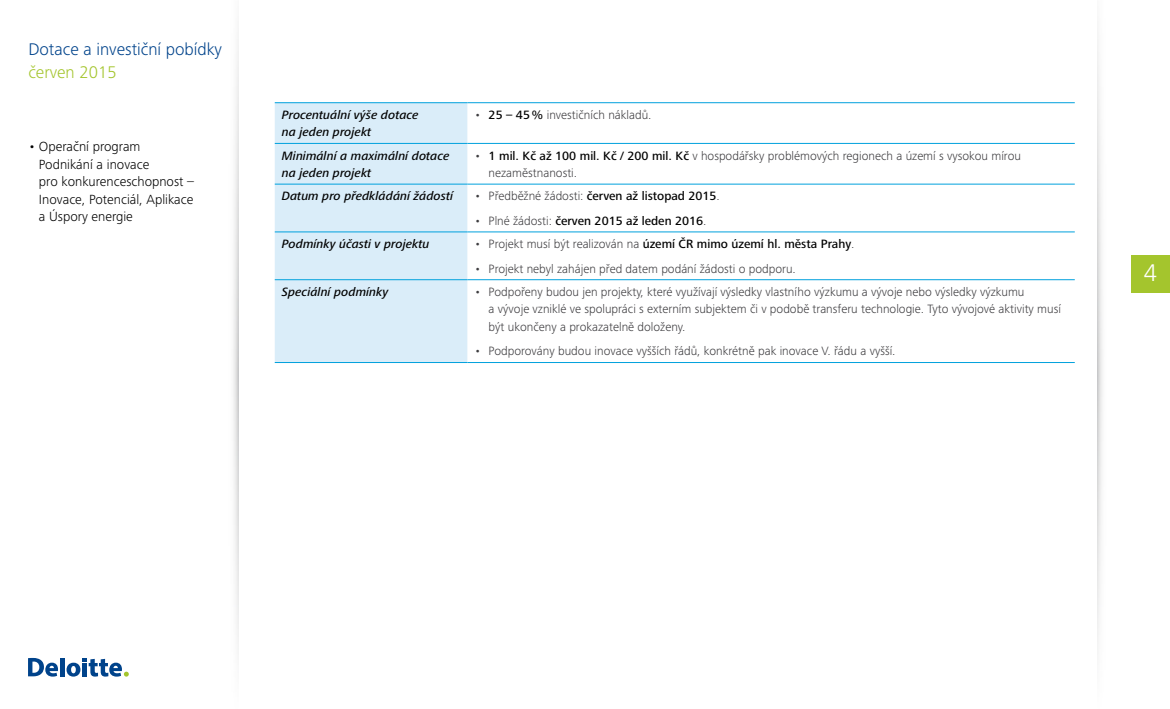
<style>
.page{position:relative;width:1170px;height:709px;background:#fff}
.page>*{position:absolute;margin:0;border:0;box-sizing:border-box;transform-origin:0 0}
.t1{font:300 25px "Frutiger Next Pro";color:#fff}
.t2{font:300 17.5px "Frutiger Next Pro";color:#00438b}
.t3{font:300 17.5px "Frutiger Next Pro";color:#a4c52d}
.t4{font:300 13.75px/17.5px "Frutiger Next Pro";color:#000}
.t5{font:300 12.5px/17.5px "Frutiger Next Pro";color:#3e3d40}
.t6{font:italic 500 12.5px/17.5px "Frutiger Next Pro";color:#000}
.t7{font:500 12.5px "Frutiger Next Pro";color:#000}
.s1{font-weight:500;color:#000}
.s2{font-weight:300;color:#3e3d40}
</style>
<div class="page">
<div style="left:1130px;top:255px;width:39px;height:38px;background:#a4c52d"></div>
<hr style="left:60px;top:658px;width:4px;height:18px;background:#00438b">
<svg style="left:28px;top:658px;width:30px;height:18px"></svg>
<svg style="left:66px;top:658px;width:63px;height:18px"></svg>
<img style="left:233px;top:51px;width:5px;height:586px">
<img style="left:1097px;top:37px;width:6px;height:613px">
<div style="left:275px;top:103px;width:192px;height:259px;background:#daedf9"></div>
<hr style="left:275px;top:102px;width:192px;height:1px;background:#00a1dd">
<hr style="left:467px;top:102px;width:607px;height:1px;background:#00a1dd">
<hr style="left:275px;top:143px;width:192px;height:1px;background:#00a1dd">
<hr style="left:467px;top:143px;width:607px;height:1px;background:#00a1dd">
<hr style="left:275px;top:184px;width:192px;height:1px;background:#00a1dd">
<hr style="left:467px;top:184px;width:607px;height:1px;background:#00a1dd">
<hr style="left:275px;top:232px;width:192px;height:1px;background:#00a1dd">
<hr style="left:467px;top:232px;width:607px;height:1px;background:#00a1dd">
<hr style="left:275px;top:279px;width:192px;height:1px;background:#00a1dd">
<hr style="left:467px;top:279px;width:607px;height:1px;background:#00a1dd">
<hr style="left:275px;top:362px;width:192px;height:1px;background:#00a1dd">
<hr style="left:467px;top:362px;width:607px;height:1px;background:#00a1dd">
<h2 class="t2" style="left:28px;top:39px;width:195px">Dotace a investiční pobídky</h2>
<h2 class="t3" style="left:28px;top:62px;width:90px">červen 2015</h2>
<p class="t4" style="left:39px;top:138px;width:156px;text-indent:-11px">• Operační program<br>Podnikání a inovace<br>pro konkurenceschopnost –<br>Inovace, Potenciál, Aplikace a Úspory energie</p>
<p class="t6" style="left:282px;top:106px;width:138px">Procentuální výše dotace na jeden projekt</p>
<p class="t5" style="left:474px;top:106px;width:179px">• <span class="s1">25 – 45%</span> investičních nákladů.</p>
<p class="t6" style="left:282px;top:147px;width:169px">Minimální a maximální dotace na jeden projekt</p>
<p class="t5" style="left:488px;top:147px;width:534px;text-indent:-14px">• <span class="s1">1 mil. Kč až 100 mil. Kč / 200 mil. Kč</span> v hospodářsky problémových regionech a území s vysokou mírou nezaměstnanosti.</p>
<p class="t6" style="left:282px;top:187px;width:173px">Datum pro předkládání žádostí</p>
<p class="t7" style="left:474px;top:189px;width:247px"><span class="s2">• Předběžné žádosti:</span> červen až listopad 2015<span class="s2">.</span></p>
<p class="t7" style="left:474px;top:213px;width:234px"><span class="s2">• Plné žádosti:</span> červen 2015 až leden 2016<span class="s2">.</span></p>
<p class="t6" style="left:282px;top:235px;width:149px">Podmínky účasti v projektu</p>
<p class="t7" style="left:474px;top:237px;width:381px"><span class="s2">• Projekt musí být realizován na</span> území ČR mimo území hl. města Prahy<span class="s2">.</span></p>
<p class="t5" style="left:474px;top:260px;width:323px">• Projekt nebyl zahájen před datem podání žádosti o podporu.</p>
<p class="t6" style="left:282px;top:283px;width:108px">Speciální podmínky</p>
<p class="t5" style="left:488px;top:283px;width:573px;text-indent:-14px">• Podpořeny budou jen projekty, které využívají výsledky vlastního výzkumu a vývoje nebo výsledky výzkumu<br>a vývoje vzniklé ve spolupráci s externím subjektem či v podobě transferu technologie. Tyto vývojové aktivity musí být ukončeny a prokazatelně doloženy.</p>
<p class="t5" style="left:474px;top:342px;width:422px">• Podporovány budou inovace vyšších řádů, konkrétně pak inovace V. řádu a vyšší.</p>
<h1 class="t1" style="left:1143px;top:259px;width:15px">4</h1>
</div>
